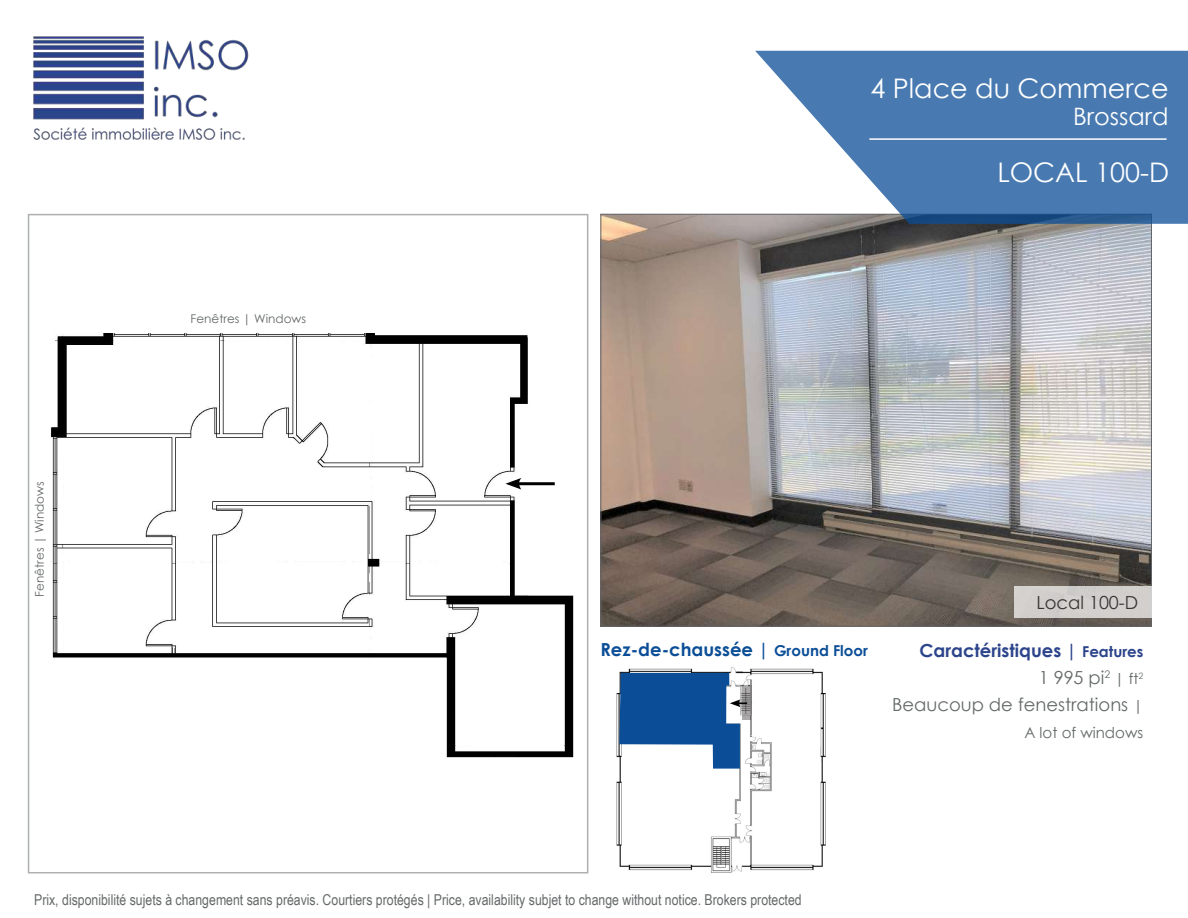
<style>
.page{position:relative;width:1188px;height:918px;background:#fff}
.page>*{position:absolute;margin:0;border:0;box-sizing:border-box;transform-origin:0 0}
.t1{font:27px "Century Gothic";color:#fff}
.t2{font:24px "Century Gothic";color:#fff}
.t3{font:18px/27px "Century Gothic";color:#656969;text-align:right}
.t4{font:700 18px "Century Gothic";color:#0b4e97}
.t5{font:18px "Century Gothic";color:#231f20}
.t6{font:15px "Arial Narrow";color:#656969}
.t7{font:15px "Century Gothic";color:#656969}
.t8{font:12px "Century Gothic";color:#656969}
.s1{font-size:15px}
.s2{font-weight:700;color:#2c448b}
.s3{font-weight:700;font-size:15px;color:#2c448b}
</style>
<div class="page">
<img style="left:33px;top:36px;width:216px;height:104px">
<img style="left:602px;top:216px;width:548px;height:409px">
<div style="left:1014px;top:587px;width:138px;height:31px;background:#d2cfcd"></div>
<img style="left:51px;top:334px;width:523px;height:424px">
<hr style="left:516px;top:482px;width:39px;height:3px;background:#000">
<svg style="left:505px;top:478px;width:17px;height:12px"></svg>
<img style="left:616px;top:667px;width:210px;height:206px">
<svg style="left:747px;top:685px;width:3px;height:35px"></svg>
<svg style="left:619px;top:673px;width:128px;height:96px"></svg>
<svg style="left:755px;top:51px;width:433px;height:173px;fill:#487ab1"></svg>
<hr style="left:869px;top:138px;width:298px;height:2px;background:#fff">
<p class="t8" style="left:31px;top:597px;width:117px;rotate:-90deg">Fenêtres | Windows</p>
<p class="t8" style="left:191px;top:311px;width:117px">Fenêtres | Windows</p>
<h1 class="t1" style="left:870px;top:69px;width:300px">4 Place du Commerce</h1>
<h2 class="t2" style="left:1073px;top:99px;width:97px">Brossard</h2>
<h1 class="t1" style="left:997px;top:153px;width:173px">LOCAL 100-D</h1>
<p class="t4" style="left:600px;top:636px;width:269px">Rez-de-chaussée | <span class="s1">Ground Floor</span></p>
<p class="t5" style="left:1036px;top:590px;width:103px">Local 100-D</p>
<p class="t3" style="left:892px;top:636px;width:253px"><span class="s2">Caractéristiques |</span> <span class="s3">Features<br></span>1 995 pi<sup>2</sup> <span class="s1">| ft</span><sup>2<br></sup>Beaucoup de fenestrations <span class="s1">|</span></p>
<p class="t7" style="left:1024px;top:722px;width:121px">A lot of windows</p>
<p class="t6" style="left:34px;top:889px;width:769px">Prix, disponibilité sujets à changement sans préavis. Courtiers protégés | Price, availability subjet to change without notice. Brokers protected</p>
</div>
